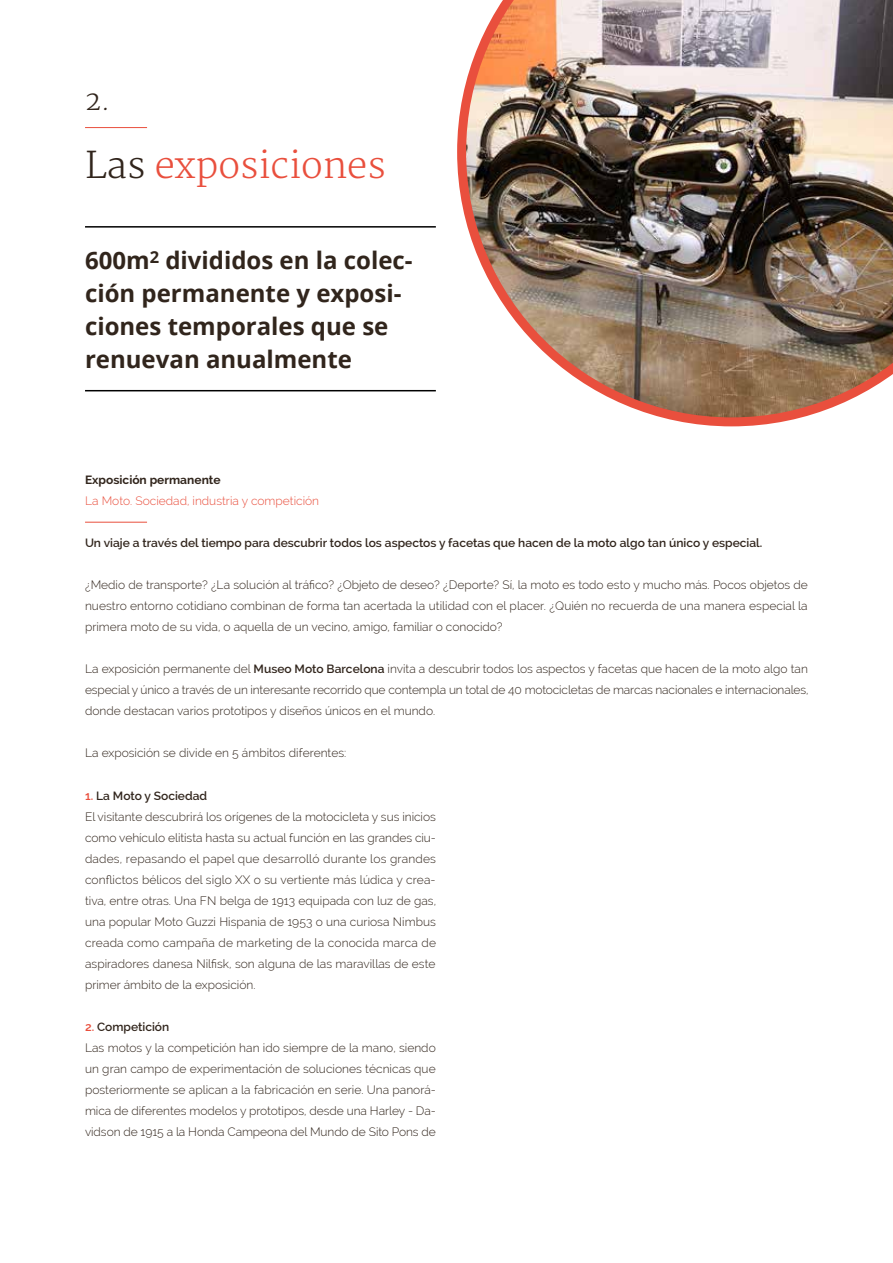
<style>
.page{position:relative;width:893px;height:1263px;background:#fff}
.page>*{position:absolute;margin:0;border:0;box-sizing:border-box;transform-origin:0 0}
.t1{font:300 36px "Merriweather";color:#e94f3d}
.t2{font:300 27px "Merriweather";color:#31251c}
.t3{font:700 24px/33px "Open Sans";color:#31251c}
.t4{font:300 12px/21px "Raleway";color:#31251c;text-align:justify}
.t5{font:600 12px "Raleway";color:#31251c}
.t6{font:300 12px "Raleway";color:#e94f3d}
.t7{font:700 12px "Raleway";color:#31251c}
.s1{color:#31251c}
.s2{font-weight:600}
.s3{font-weight:600;color:#e94f3d}
</style>
<div class="page">
<hr style="left:85px;top:127px;width:62px;height:1px;background:#e94f3d">
<hr style="left:85px;top:390px;width:351px;height:1px;background:#000">
<hr style="left:85px;top:226px;width:351px;height:2px;background:#000">
<hr style="left:85px;top:522px;width:62px;height:1px;background:#e94f3d">
<img style="left:457px;top:0;width:436px;height:426px">
<h2 class="t2" style="left:85px;top:85px;width:27px">2.</h2>
<h1 class="t1" style="left:85px;top:145px;width:302px"><span class="s1">Las</span> exposiciones</h1>
<h3 class="t3" style="left:85px;top:243px;width:329px">600m<sup>2</sup> divididos en la colec&shy;ción permanente y exposi&shy;ciones temporales que se renuevan anualmente</h3>
<p class="t7" style="left:85px;top:473px;width:137px">Exposición permanente</p>
<p class="t6" style="left:85px;top:494px;width:236px">La Moto. Sociedad, industria y competición</p>
<p class="t5" style="left:85px;top:536px;width:679px">Un viaje a través del tiempo para descubrir todos los aspectos y facetas que hacen de la moto algo tan único y especial.</p>
<p class="t4" style="left:85px;top:575px;width:724px">¿Medio de transporte? ¿La solución al tráfico? ¿Objeto de deseo? ¿Deporte? Sí, la moto es todo esto y mucho más. Pocos objetos de nuestro entorno cotidiano combinan de forma tan acertada la utilidad con el placer. ¿Quién no recuerda de una manera especial la primera moto de su vida, o aquella de un vecino, amigo, familiar o conocido?</p>
<p class="t4" style="left:85px;top:659px;width:725px">La exposición permanente del <span class="s2">Museo Moto Barcelona</span> invita a descubrir todos los aspectos y facetas que hacen de la moto algo tan especial y único a través de un interesante recorrido que contempla un total de 40 motocicletas de marcas nacionales e internacionales, donde destacan varios prototipos y diseños únicos en el mundo.</p>
<p class="t4" style="left:85px;top:743px;width:263px">La exposición se divide en 5 ámbitos diferentes:</p>
<p class="t4" style="left:85px;top:785px;width:353px;text-align:left"><span class="s3">1.</span> <span class="s2">La Moto y Sociedad<br></span>El visitante descubrirá los orígenes de la motocicleta y sus inicios como vehículo elitista hasta su actual función en las grandes ciu&shy;dades, repasando el papel que desarrolló durante los grandes conflictos bélicos del siglo XX o su vertiente más lúdica y crea&shy;tiva, entre otras. Una FN belga de 1913 equipada con luz de gas, una popular Moto Guzzi Hispania de 1953 o una curiosa Nimbus creada como campaña de marketing de la conocida marca de aspiradores danesa Nilfisk, son alguna de las maravillas de este primer ámbito de la exposición.</p>
<p class="t4" style="left:85px;top:1016px;width:352px;text-align:left"><span class="s3">2.</span> <span class="s2">Competición<br></span>Las motos y la competición han ido siempre de la mano, siendo un gran campo de experimentación de soluciones técnicas que posteriormente se aplican a la fabricación en serie. Una panorá&shy;mica de diferentes modelos y prototipos, desde una Harley - Da&shy;vidson de 1915 a la Honda Campeona del Mundo de Sito Pons de</p>
</div>
